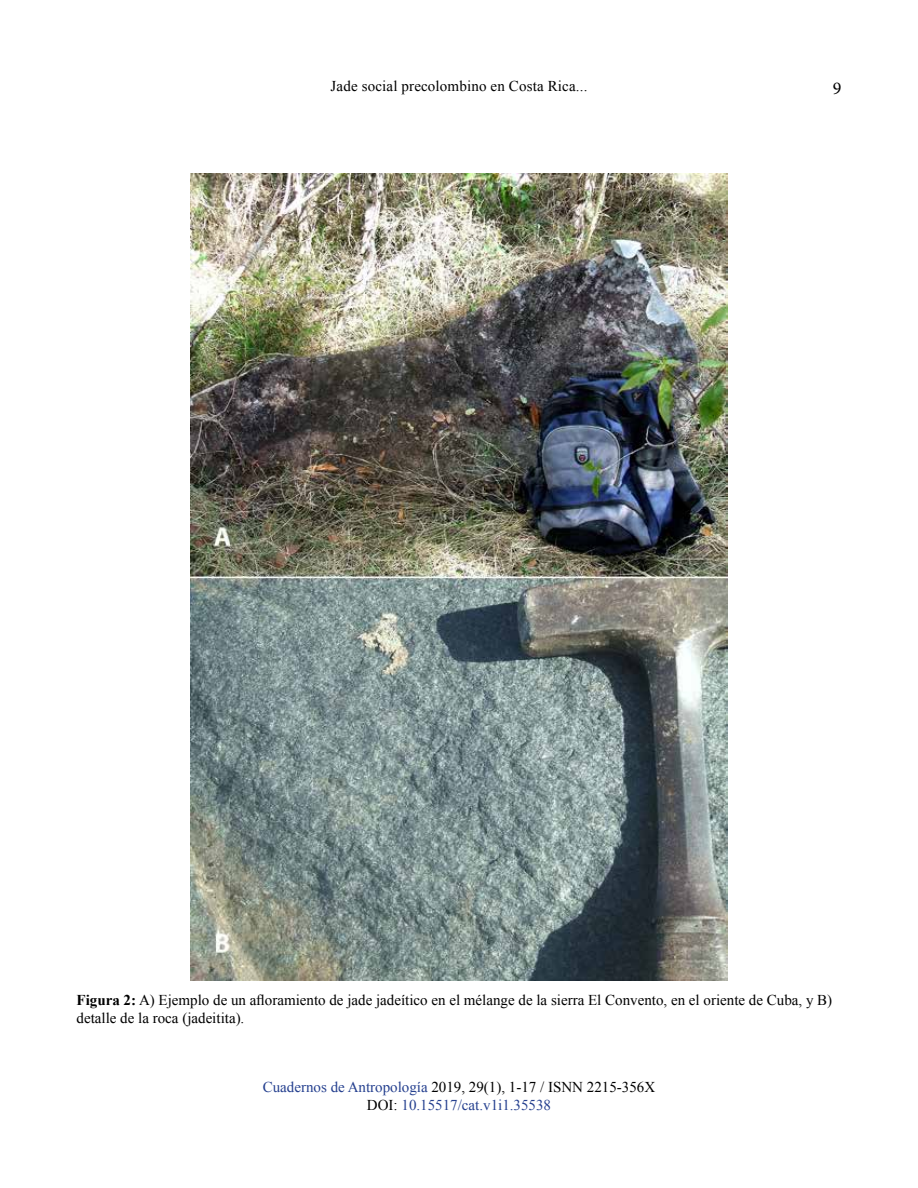
<style>
.page{position:relative;width:918px;height:1188px;background:#fff}
.page>*{position:absolute;margin:0;border:0;box-sizing:border-box;transform-origin:0 0}
.t1{font:18px "Minion Pro";color:#000}
.t2{font:15px/18px "Times New Roman";color:#000}
.t3{font:15px/18px "Times New Roman";color:#25408f;text-align:center}
.s1{font-weight:700}
.s2{color:#000}
</style>
<div class="page">
<img style="left:190px;top:173px;width:538px;height:808px">
<p class="t2" style="left:331px;top:77px;width:258px">Jade social precolombino en Costa Rica...</p>
<p class="t1" style="left:833px;top:76px;width:10px">9</p>
<p class="t2" style="left:77px;top:990px;width:757px"><span class="s1">Figura 2:</span> A) Ejemplo de un afloramiento de jade jadeítico en el mélange de la sierra El Convento, en el oriente de Cuba, y B) detalle de la roca (jadeitita).</p>
<p class="t3" style="left:263px;top:1078px;width:394px">Cuadernos de Antropología <span class="s2">2019, 29(1), 1-17 / ISNN 2215-356X<br>DOI:</span> 10.15517/cat.v1i1.35538</p>
</div>
